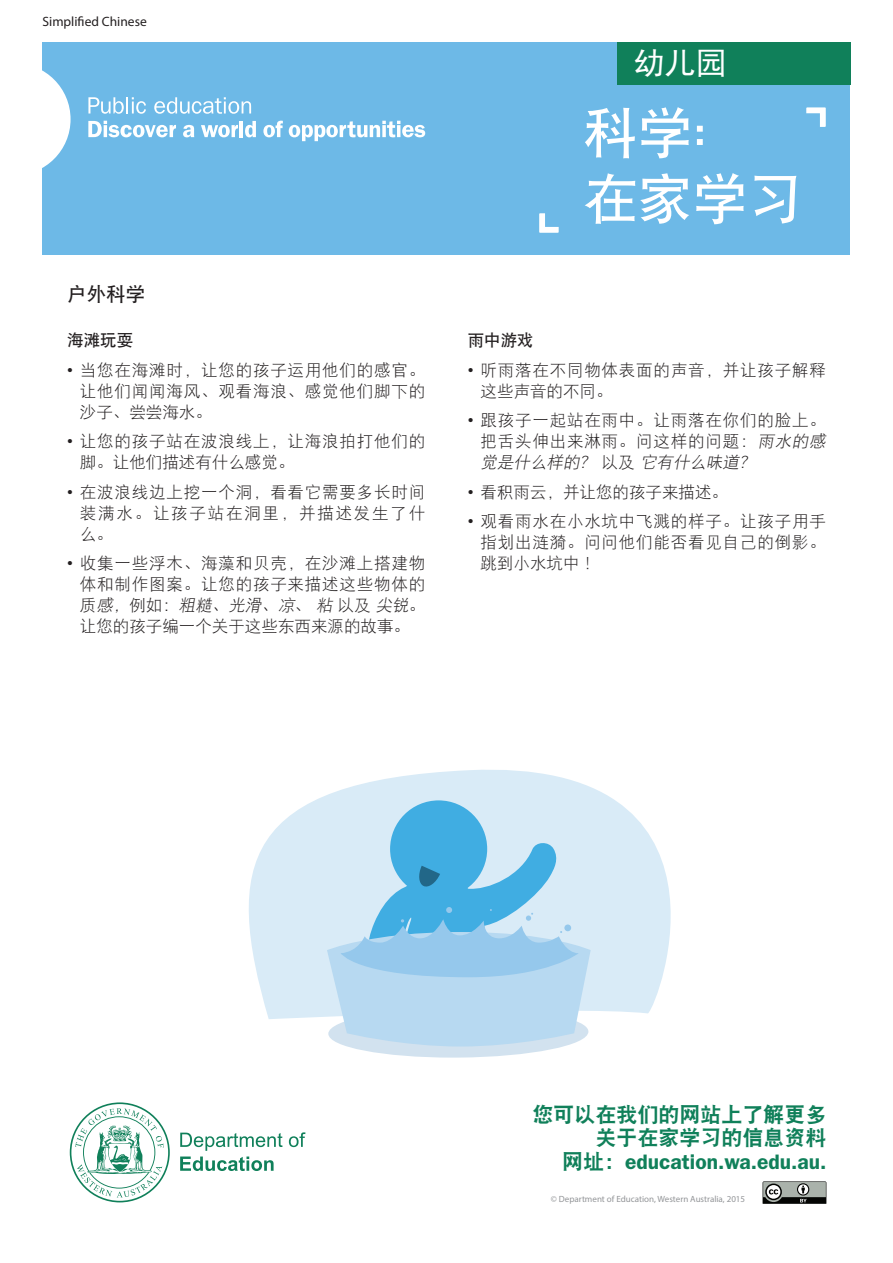
<style>
.page{position:relative;width:893px;height:1263px;background:#fff}
.page>*{position:absolute;margin:0;border:0;box-sizing:border-box;transform-origin:0 0}
.t1{font:54.9px "DFP Hei W7";color:#fff}
.t2{font:31.05px "Sim Hei";color:#fff}
.t3{font:21px/23.5px "DFP Hei W9";color:#10805a;text-align:right}
.t4{font:600 21px "ITC Franklin Gothic Std";color:#10805a}
.t5{font:19.5px "DFP Hei W7";color:#231f20}
.t6{font:16.5px/21px "DFP Hei W3";letter-spacing:.05em;color:#231f20;text-align:justify}
.t7{font:16.5px "DFP Hei W3";color:#231f20}
.t8{font:16.5px "DFP Hei W7";color:#231f20}
.t9{font:13.5px "Myriad Pro";color:#231f20}
.t10{font:9px "Myriad Pro";color:#939598}
.s1{font-family:"Arial"}
.s2{font-style:italic}
.s3{font-family:"DFP Hei W9";font-weight:400}
</style>
<div class="page">
<div style="left:43px;top:43px;width:807px;height:212px;background:#6db9e7"></div>
<svg style="left:42px;top:63px;width:29px;height:112px"></svg>
<svg style="left:88px;top:97px;width:58px;height:17px"></svg>
<svg style="left:154px;top:97px;width:97px;height:17px"></svg>
<svg style="left:88px;top:121px;width:88px;height:16px"></svg>
<svg style="left:183px;top:125px;width:11px;height:12px"></svg>
<svg style="left:201px;top:125px;width:37px;height:12px"></svg>
<hr style="left:240px;top:121px;width:3px;height:16px;background:#fff">
<svg style="left:245px;top:121px;width:11px;height:16px"></svg>
<svg style="left:263px;top:121px;width:20px;height:16px"></svg>
<svg style="left:289px;top:121px;width:136px;height:20px"></svg>
<div style="left:617px;top:43px;width:233px;height:42px;background:#10805a"></div>
<svg style="left:70px;top:1102px;width:100px;height:100px"></svg>
<svg style="left:289px;top:1132px;width:16px;height:15px"></svg>
<svg style="left:180px;top:1132px;width:103px;height:39px"></svg>
<svg style="left:763px;top:1181px;width:63px;height:23px"></svg>
<svg style="left:539px;top:213px;width:20px;height:20px"></svg>
<svg style="left:806px;top:107px;width:20px;height:20px"></svg>
<svg style="left:249px;top:769px;width:422px;height:250px;fill:#d9ebf7"></svg>
<div style="left:390px;top:800px;width:97px;height:97px;background:#40ade2;border-radius:50%"></div>
<svg style="left:327px;top:841px;width:264px;height:216px;background:#a6d3ee"></svg>
<p class="t9" style="left:43px;top:13px;width:106px">Simplified Chinese</p>
<p class="t5" style="left:67px;top:284px;width:79px">户外科学</p>
<p class="t8" style="left:67px;top:332px;width:67px">海滩玩耍</p>
<p class="t6" style="left:80px;top:359px;width:347px;text-indent:-13px"><span class="s1">•</span> 当您在海滩时，让您的孩子运用他们的感官。让他们闻闻海风、观看海浪、感觉他们脚下的沙子、尝尝海水。</p>
<p class="t6" style="left:80px;top:431px;width:347px;text-indent:-13px"><span class="s1">•</span> 让您的孩子站在波浪线上，让海浪拍打他们的脚。让他们描述有什么感觉。</p>
<p class="t6" style="left:80px;top:481px;width:347px;text-indent:-13px"><span class="s1">•</span> 在波浪线边上挖一个洞，看看它需要多长时间装满水。让孩子站在洞里，并描述发生了什么。</p>
<p class="t6" style="left:80px;top:553px;width:347px;text-indent:-13px"><span class="s1">•</span> 收集一些浮木、海藻和贝壳，在沙滩上搭建物体和制作图案。让您的孩子来描述这些物体的质<span class="s2">感，</span>例如：<span class="s2">粗糙、光滑、凉</span>、 <span class="s2">粘</span> 以及 <span class="s2">尖锐</span>。让您的孩子编一个关于这些东西来源的故事。</p>
<h2 class="t2" style="left:634px;top:48px;width:95px">幼儿园</h2>
<p class="t1" style="left:583px;top:105px;width:125px">科学:</p>
<p class="t1" style="left:583px;top:171px;width:221px">在家学习</p>
<p class="t8" style="left:468px;top:332px;width:67px">雨中游戏</p>
<p class="t6" style="left:480px;top:359px;width:347px;text-indent:-13px"><span class="s1">•</span> 听雨落在不同物体表面的声音，并让孩子解释这些声音的不同。</p>
<p class="t6" style="left:480px;top:410px;width:350px;text-align:left;text-indent:-13px"><span class="s1">•</span> 跟孩子一起站在雨中。让雨落在你们的脸上。把舌头伸出来淋雨。问这样的问题：<span class="s2">雨水的感觉是什么样的？</span> 以及 <span class="s2">它有什么味道？</span></p>
<p class="t7" style="left:468px;top:483px;width:262px"><span class="s1">•</span> 看积雨云，并让您的孩子来描述。</p>
<p class="t6" style="left:480px;top:511px;width:347px;text-indent:-13px"><span class="s1">•</span> 观看雨水在小水坑中飞溅的样子。让孩子用手指划出涟漪。问问他们能否看见自己的倒影。跳到小水坑中！</p>
<p class="t3" style="left:532px;top:1102px;width:295px">您可以在我们的网站上了解更多关于在家学习的信息资料</p>
<p class="t4" style="left:562px;top:1149px;width:266px"><span class="s3">网址：</span>education.wa.edu.au.</p>
<p class="t10" style="left:551px;top:1193px;width:196px">© Department of Education, Western Australia, 2015</p>
</div>
